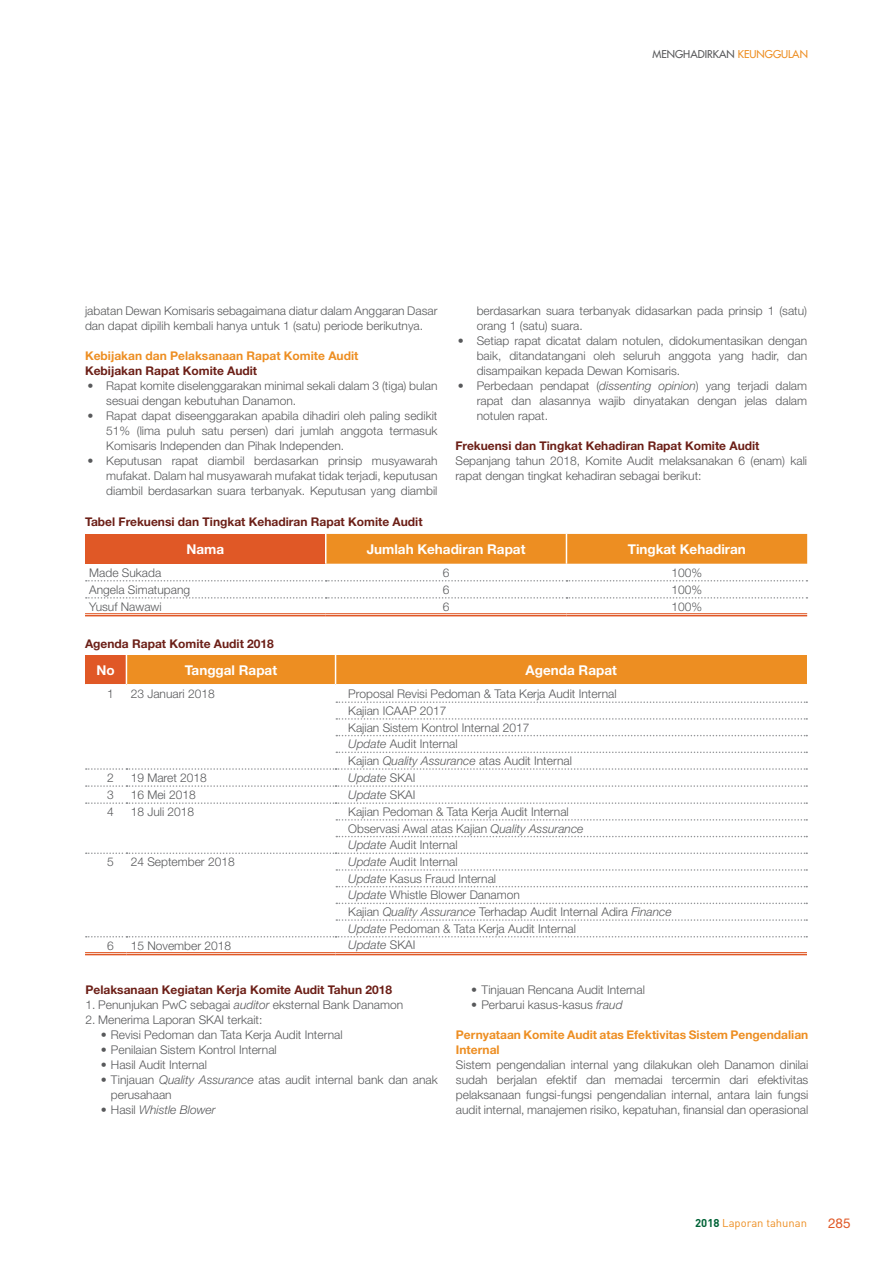
<style>
.page{position:relative;width:893px;height:1263px;background:#fff}
.page>*{position:absolute;margin:0;border:0;box-sizing:border-box;transform-origin:0 0}
.t1{font:700 13.5px "Helvetica Neue LT Std";color:#fff}
.t2{font:13.5px "Helvetica Neue LT Std";color:#e05826}
.t3{font:300 12px/15px "Helvetica Neue LT Std";color:#58595b}
.t4{font:700 12px "Helvetica Neue LT Std";color:#6c1f17}
.t5{font:700 12px/15px "Helvetica Neue LT Std";color:#ed8e22}
.t6{font:italic 300 12px "Helvetica Neue LT Std";color:#58595b}
.t7{font:11.25px "DIN Pro";color:#ed8e22}
.t8{font:10.5px "Futura LT";color:#58595b}
.s1{color:#ed8e22}
.s2{font-style:italic}
.s3{font-style:normal}
.s4{font-weight:700;color:#006337}
</style>
<div class="page">
<div style="left:85px;top:655px;width:41px;height:30px;background:#e05826"></div>
<svg style="left:336px;top:718px;width:471px;height:2px"></svg>
<svg style="left:336px;top:735px;width:471px;height:1px"></svg>
<svg style="left:336px;top:751px;width:471px;height:2px"></svg>
<svg style="left:86px;top:768px;width:721px;height:2px"></svg>
<svg style="left:86px;top:785px;width:721px;height:2px"></svg>
<svg style="left:86px;top:802px;width:721px;height:2px"></svg>
<svg style="left:336px;top:819px;width:471px;height:2px"></svg>
<svg style="left:336px;top:836px;width:471px;height:1px"></svg>
<svg style="left:336px;top:701px;width:471px;height:2px"></svg>
<svg style="left:86px;top:852px;width:721px;height:2px"></svg>
<svg style="left:336px;top:869px;width:471px;height:2px"></svg>
<hr style="left:85px;top:952px;width:41px;height:1px;background:#e05826">
<hr style="left:85px;top:954px;width:41px;height:1px;background:#e05826">
<hr style="left:126px;top:952px;width:210px;height:1px;background:#e05826">
<hr style="left:126px;top:954px;width:210px;height:1px;background:#e05826">
<hr style="left:336px;top:952px;width:471px;height:1px;background:#e05826">
<hr style="left:336px;top:954px;width:471px;height:1px;background:#e05826">
<svg style="left:336px;top:886px;width:471px;height:1px"></svg>
<svg style="left:336px;top:903px;width:471px;height:1px"></svg>
<svg style="left:336px;top:919px;width:471px;height:2px"></svg>
<svg style="left:86px;top:936px;width:721px;height:1px"></svg>
<div style="left:127px;top:655px;width:680px;height:29px;background:#ed8e22"></div>
<hr style="left:85px;top:684px;width:41px;height:1px;background:#fff">
<div style="left:85px;top:534px;width:241px;height:30px;background:#e05826"></div>
<div style="left:326px;top:534px;width:481px;height:30px;background:#ed8e22"></div>
<svg style="left:86px;top:580px;width:721px;height:1px"></svg>
<hr style="left:85px;top:613px;width:241px;height:1px;background:#e05826">
<hr style="left:85px;top:615px;width:241px;height:1px;background:#e05826">
<hr style="left:326px;top:613px;width:240px;height:1px;background:#e05826">
<hr style="left:326px;top:615px;width:240px;height:1px;background:#e05826">
<hr style="left:566px;top:613px;width:241px;height:1px;background:#e05826">
<hr style="left:566px;top:615px;width:241px;height:1px;background:#e05826">
<hr style="left:325px;top:534px;width:1px;height:30px;background:#fff">
<hr style="left:566px;top:534px;width:1px;height:30px;background:#fff">
<svg style="left:86px;top:597px;width:721px;height:2px"></svg>
<p class="t8" style="left:652px;top:47px;width:157px">MENGHADIRKAN <span class="s1">KEUNGGULAN</span></p>
<p class="t3" style="left:85px;top:303px;width:354px">jabatan Dewan Komisaris sebagaimana diatur dalam Anggaran Dasar dan dapat dipilih kembali hanya untuk 1 (satu) periode berikutnya.</p>
<p class="t5" style="left:85px;top:348px;width:275px">Kebijakan dan Pelaksanaan Rapat Komite Audit</p>
<p class="t4" style="left:85px;top:363px;width:174px">Kebijakan Rapat Komite Audit</p>
<p class="t3" style="left:106px;top:378px;width:333px;text-indent:-19px">• Rapat komite diselenggarakan minimal sekali dalam 3 (tiga) bulan sesuai dengan kebutuhan Danamon.</p>
<p class="t3" style="left:106px;top:408px;width:333px;text-align:justify;text-indent:-19px">• Rapat dapat diseenggarakan apabila dihadiri oleh paling sedikit 51% (lima puluh satu persen) dari jumlah anggota termasuk Komisaris Independen dan Pihak Independen.</p>
<p class="t3" style="left:106px;top:453px;width:333px;text-align:justify;text-indent:-19px">• Keputusan rapat diambil berdasarkan prinsip musyawarah mufakat. Dalam hal musyawarah mufakat tidak terjadi, keputusan diambil berdasarkan suara terbanyak. Keputusan yang diambil</p>
<p class="t4" style="left:85px;top:515px;width:339px">Tabel Frekuensi dan Tingkat Kehadiran Rapat Komite Audit</p>
<p class="t3" style="left:477px;top:303px;width:332px">berdasarkan suara terbanyak didasarkan pada prinsip 1 (satu) orang 1 (satu) suara.</p>
<p class="t3" style="left:477px;top:333px;width:332px;text-align:justify;text-indent:-19px">• Setiap rapat dicatat dalam notulen, didokumentasikan dengan baik, ditandatangani oleh seluruh anggota yang hadir, dan disampaikan kepada Dewan Komisaris.</p>
<p class="t3" style="left:477px;top:378px;width:332px;text-align:justify;text-indent:-19px">• Perbedaan pendapat (<span class="s2">dissenting opinion</span>) yang terjadi dalam rapat dan alasannya wajib dinyatakan dengan jelas dalam notulen rapat.</p>
<p class="t4" style="left:455px;top:438px;width:305px">Frekuensi dan Tingkat Kehadiran Rapat Komite Audit</p>
<p class="t3" style="left:455px;top:453px;width:353px">Sepanjang tahun 2018, Komite Audit melaksanakan 6 (enam) kali rapat dengan tingkat kehadiran sebagai berikut:</p>
<p class="t1" style="left:187px;top:540px;width:39px">Nama</p>
<p class="t1" style="left:367px;top:540px;width:160px">Jumlah Kehadiran Rapat</p>
<p class="t1" style="left:628px;top:540px;width:119px">Tingkat Kehadiran</p>
<p class="t3" style="left:89px;top:564px;width:74px">Made Sukada</p>
<p class="t3" style="left:443px;top:564px;width:8px">6</p>
<p class="t3" style="left:671px;top:564px;width:32px">100%</p>
<p class="t3" style="left:89px;top:582px;width:102px">Angela Simatupang</p>
<p class="t3" style="left:443px;top:582px;width:8px">6</p>
<p class="t3" style="left:671px;top:582px;width:32px">100%</p>
<p class="t3" style="left:89px;top:599px;width:74px">Yusuf Nawawi</p>
<p class="t3" style="left:443px;top:599px;width:8px">6</p>
<p class="t3" style="left:671px;top:599px;width:32px">100%</p>
<p class="t4" style="left:85px;top:636px;width:190px">Agenda Rapat Komite Audit 2018</p>
<p class="t1" style="left:97px;top:661px;width:20px">No</p>
<p class="t1" style="left:185px;top:661px;width:94px">Tanggal Rapat</p>
<p class="t1" style="left:526px;top:661px;width:93px">Agenda Rapat</p>
<p class="t3" style="left:107px;top:686px;width:8px">1</p>
<p class="t3" style="left:131px;top:686px;width:86px">23 Januari 2018</p>
<p class="t3" style="left:348px;top:685px;width:270px;line-height:16.8px">Proposal Revisi Pedoman &amp; Tata Kerja Audit Internal Kajian ICAAP 2017<br>Kajian Sistem Kontrol Internal 2017<br><span class="s2">Update</span> Audit Internal<br>Kajian <span class="s2">Quality Assurance</span> atas Audit Internal</p>
<p class="t3" style="left:107px;top:770px;width:8px">2</p>
<p class="t3" style="left:131px;top:770px;width:78px">19 Maret 2018</p>
<p class="t6" style="left:348px;top:770px;width:69px">Update <span class="s3">SKAI</span></p>
<p class="t3" style="left:107px;top:787px;width:8px">3</p>
<p class="t3" style="left:131px;top:787px;width:67px">16 Mei 2018</p>
<p class="t6" style="left:348px;top:787px;width:69px">Update <span class="s3">SKAI</span></p>
<p class="t3" style="left:107px;top:804px;width:8px">4</p>
<p class="t3" style="left:131px;top:804px;width:65px">18 Juli 2018</p>
<p class="t3" style="left:348px;top:803px;width:237px;line-height:16.6px">Kajian Pedoman &amp; Tata Kerja Audit Internal<br>Observasi Awal atas Kajian <span class="s2">Quality Assurance<br>Update</span> Audit Internal</p>
<p class="t3" style="left:107px;top:854px;width:8px">5</p>
<p class="t3" style="left:131px;top:854px;width:106px">24 September 2018</p>
<p class="t3" style="left:348px;top:853px;width:325px;line-height:16.6px"><span class="s2">Update</span> Audit Internal<br><span class="s2">Update</span> Kasus Fraud Internal<br><span class="s2">Update</span> Whistle Blower Danamon<br>Kajian <span class="s2">Quality Assurance</span> Terhadap Audit Internal Adira <span class="s2">Finance Update</span> Pedoman &amp; Tata Kerja Audit Internal</p>
<p class="t3" style="left:107px;top:938px;width:8px">6</p>
<p class="t3" style="left:131px;top:938px;width:102px">15 November 2018</p>
<p class="t6" style="left:348px;top:938px;width:69px">Update <span class="s3">SKAI</span></p>
<p class="t4" style="left:85px;top:982px;width:308px">Pelaksanaan Kegiatan Kerja Komite Audit Tahun 2018</p>
<p class="t3" style="left:85px;top:997px;width:319px">1. Penunjukan PwC sebagai <span class="s2">auditor</span> eksternal Bank Danamon</p>
<p class="t3" style="left:85px;top:1012px;width:179px">2. Menerima Laporan SKAI terkait:</p>
<p class="t3" style="left:101px;top:1027px;width:243px">• Revisi Pedoman dan Tata Kerja Audit Internal</p>
<p class="t3" style="left:101px;top:1042px;width:178px">• Penilaian Sistem Kontrol Internal</p>
<p class="t3" style="left:101px;top:1057px;width:108px">• Hasil Audit Internal</p>
<p class="t3" style="left:111px;top:1072px;width:328px;text-indent:-10px">• Tinjauan <span class="s2">Quality Assurance</span> atas audit internal bank dan anak perusahaan</p>
<p class="t6" style="left:101px;top:1102px;width:116px"><span class="s3">• Hasil</span> Whistle Blower</p>
<p class="t3" style="left:471px;top:982px;width:175px">• Tinjauan Rencana Audit Internal</p>
<p class="t3" style="left:471px;top:997px;width:153px">• Perbarui kasus-kasus <span class="s2">fraud</span></p>
<p class="t5" style="left:456px;top:1027px;width:354px">Pernyataan Komite Audit atas Efektivitas Sistem Pengendalian<br>Internal</p>
<p class="t3" style="left:456px;top:1057px;width:354px;text-align:justify">Sistem pengendalian internal yang dilakukan oleh Danamon dinilai sudah berjalan efektif dan memadai tercermin dari efektivitas pelaksanaan fungsi-fungsi pengendalian internal, antara lain fungsi audit internal, manajemen risiko, kepatuhan, finansial dan operasional</p>
<p class="t7" style="left:695px;top:1215px;width:113px"><span class="s4">2018</span> Laporan tahunan</p>
<p class="t2" style="left:828px;top:1215px;width:24px">285</p>
</div>
